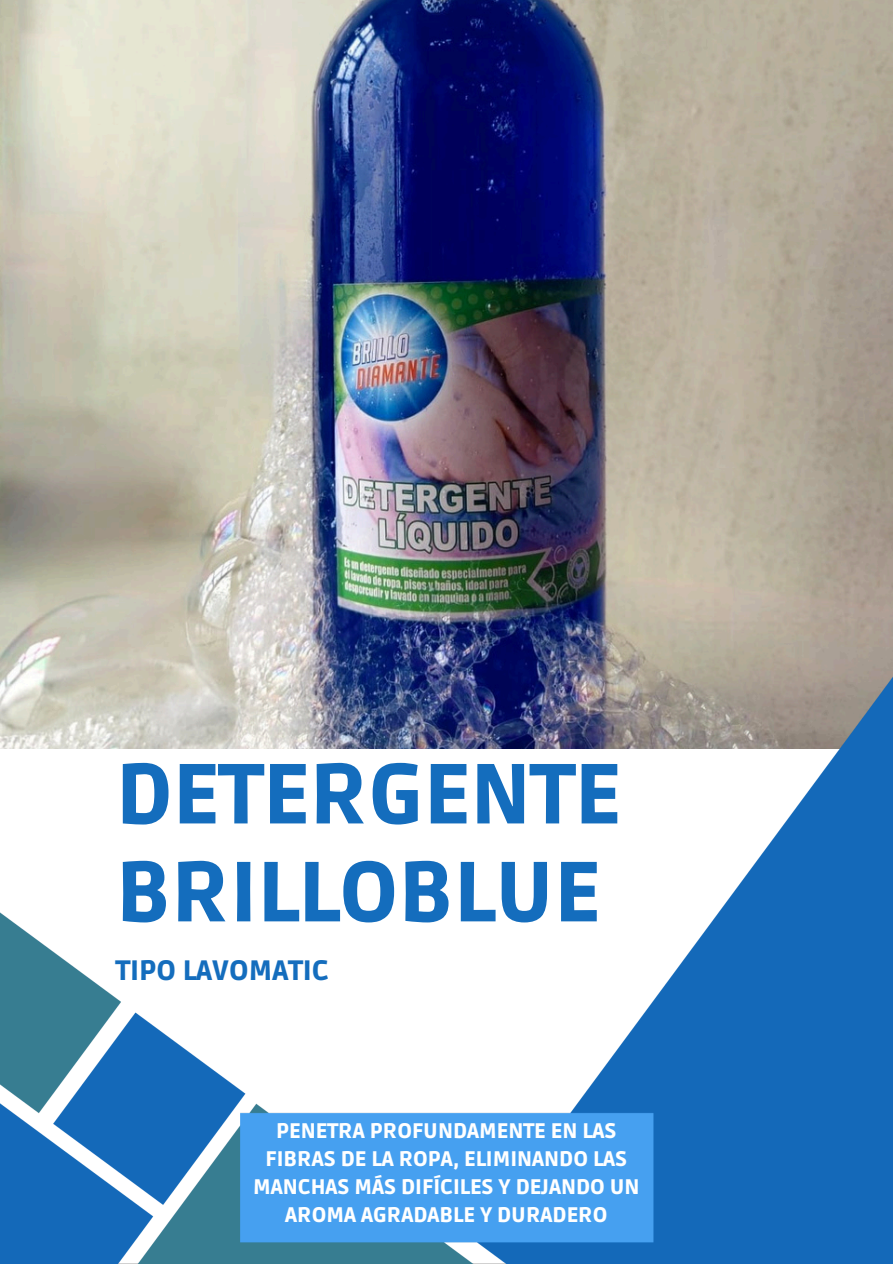
<style>
.page{position:relative;width:893px;height:1264px;background:#fff}
.page>*{position:absolute;margin:0;border:0;box-sizing:border-box;transform-origin:0 0}
.t1{font:900 84.6px/97.8px "Ruda";color:#146dbd}
.t2{font:900 27.9px "Ruda";color:#146dbd}
.t3{font:900 21px/28.2px "Ruda";color:#fff;text-align:center}
</style>
<div class="page">
<img style="left:0;top:0;width:892px;height:609px">
<img style="left:0;top:609px;width:892px;height:654px">
<p class="t1" style="left:116px;top:748px;width:507px">DETERGENTE<br>BRILLOBLUE</p>
<p class="t2" style="left:116px;top:954px;width:215px">TIPO LAVOMATIC</p>
<p class="t3" style="left:253px;top:1116px;width:388px">PENETRA PROFUNDAMENTE EN LAS<br>FIBRAS DE LA ROPA, ELIMINANDO LAS<br>MANCHAS MÁS DIFÍCILES Y DEJANDO UN<br>AROMA AGRADABLE Y DURADERO</p>
</div>
